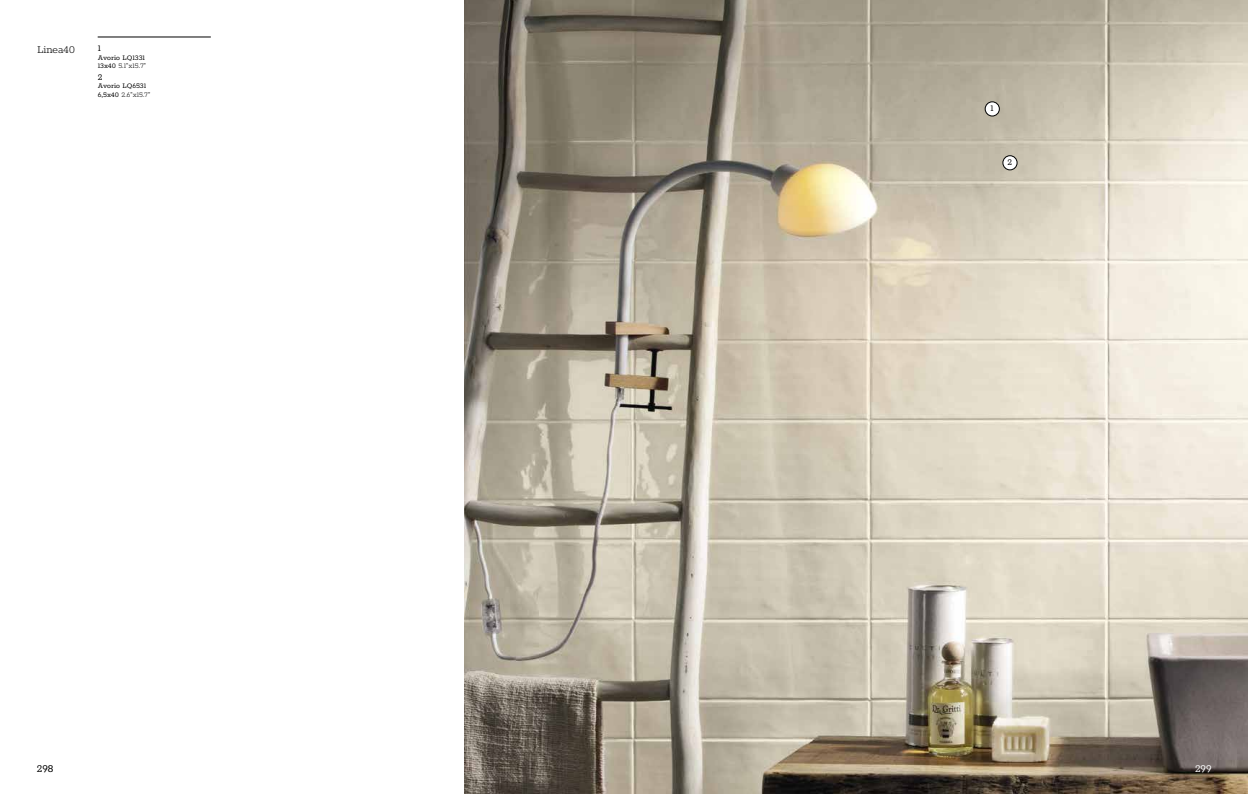
<style>
.page{position:relative;width:1248px;height:794px;background:#fff}
.page>*{position:absolute;margin:0;border:0;box-sizing:border-box;transform-origin:0 0}
.t1{font:300 12px "Rokkitt";color:#000}
.t2{font:12px "Rokkitt";color:#000}
.t3{font:12px "Rokkitt";color:#fff}
.t4{font:10px "Rokkitt";color:#000}
.t5{font:8px/8.5px "Rokkitt";color:#000}
.s1{font-weight:300}
</style>
<div class="page">
<img style="left:464px;top:0;width:783px;height:794px">
<hr style="left:98px;top:37px;width:113px;height:1px;background:#000">
<div style="left:985px;top:102px;width:14px;height:14px;background:#fff;border-radius:50%"></div>
<div style="left:984px;top:102px;width:15px;height:14px;border:1px solid #000;border-radius:50%"></div>
<div style="left:1002px;top:156px;width:14px;height:14px;background:#fff;border-radius:50%"></div>
<div style="left:1002px;top:155px;width:15px;height:15px;border:1px solid #000;border-radius:50%"></div>
<h1 class="t1" style="left:37px;top:41px;width:40px">Linea40</h1>
<p class="t4" style="left:98px;top:42px;width:5px">1</p>
<p class="t5" style="left:98px;top:53px;width:50px">Avorio LQ1331<br>13x40 <span class="s1">5.1”x15.7”</span></p>
<p class="t4" style="left:98px;top:70px;width:6px">2</p>
<p class="t5" style="left:98px;top:81px;width:54px">Avorio LQ6531<br>6,5x40 <span class="s1">2.6”x15.7”</span></p>
<p class="t4" style="left:990px;top:102px;width:5px">1</p>
<p class="t4" style="left:1007px;top:156px;width:6px">2</p>
<h1 class="t2" style="left:37px;top:760px;width:18px">298</h1>
<h1 class="t3" style="left:1194px;top:760px;width:18px">299</h1>
</div>
